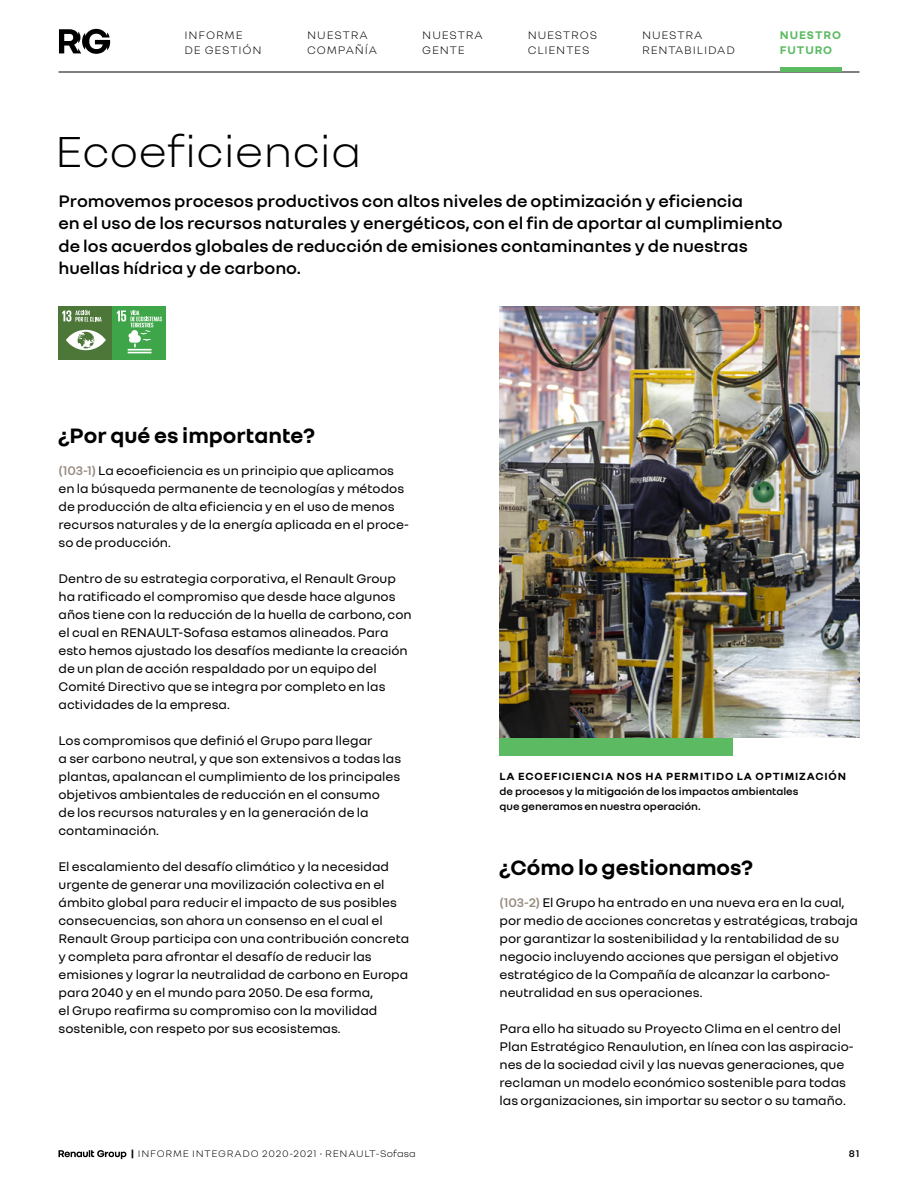
<style>
.page{position:relative;width:918px;height:1188px;background:#fff}
.page>*{position:absolute;margin:0;border:0;box-sizing:border-box;transform-origin:0 0}
.t1{font:300 48px "Renault Group";color:#000}
.t2{font:700 22.5px "Renault Group";color:#000}
.t3{font:600 18px/22.5px "Renault Group";color:#000}
.t4{font:13.5px/18px "Renault Group";color:#000}
.t5{font:300 12px/15px "Renault Group";letter-spacing:.075em;color:#000}
.t6{font:700 12px/15px "Renault Group";letter-spacing:.075em;color:#5cba63}
.t7{font:600 11.25px/15px "Renault Group";color:#000}
.t8{font:700 11.25px "Renault Group";letter-spacing:.075em;color:#000}
.t9{font:300 10.5px "Renault Group";letter-spacing:.075em;color:#000}
.t10{font:600 10.5px "Renault Group";color:#000}
.s1{font-weight:600;color:#978b7f}
.s2{font-weight:700}
</style>
<div class="page">
<svg style="left:58px;top:1150px;width:68px;height:9px"></svg>
<div style="left:58px;top:306px;width:54px;height:54px;background:#4c7738"></div>
<svg style="left:66px;top:330px;width:40px;height:20px"></svg>
<svg style="left:62px;top:310px;width:40px;height:12px"></svg>
<div style="left:112px;top:306px;width:54px;height:54px;background:#3ea648"></div>
<svg style="left:117px;top:311px;width:45px;height:42px"></svg>
<img style="left:500px;top:306px;width:360px;height:432px">
<div style="left:500px;top:738px;width:233px;height:18px;background:#5cba63"></div>
<svg style="left:59px;top:29px;width:51px;height:25px"></svg>
<hr style="left:58px;top:72px;width:802px;height:1px;background:#000">
<div style="left:780px;top:67px;width:62px;height:5px;background:#5cba63"></div>
<p class="t5" style="left:184px;top:27px;width:79px">INFORME<br>DE GESTIÓN</p>
<p class="t5" style="left:307px;top:27px;width:72px">NUESTRA<br>COMPAÑÍA</p>
<p class="t5" style="left:422px;top:27px;width:62px">NUESTRA<br>GENTE</p>
<p class="t5" style="left:528px;top:27px;width:71px">NUESTROS<br>CLIENTES</p>
<p class="t5" style="left:642px;top:27px;width:94px">NUESTRA<br>RENTABILIDAD</p>
<p class="t6" style="left:780px;top:27px;width:63px">NUESTRO<br>FUTURO</p>
<h1 class="t1" style="left:55px;top:121px;width:308px">Ecoeficiencia</h1>
<p class="t3" style="left:58px;top:189px;width:726px">Promovemos procesos productivos con altos niveles de optimización y eficiencia<br>en el uso de los recursos naturales y energéticos, con el fin de aportar al cumplimiento de los acuerdos globales de reducción de emisiones contaminantes y de nuestras huellas hídrica y de carbono.</p>
<h2 class="t2" style="left:58px;top:421px;width:258px">¿Por qué es importante?</h2>
<p class="t4" style="left:58px;top:460px;width:352px"><span class="s1">(103-1)</span> La ecoeficiencia es un principio que aplicamos en la búsqueda permanente de tecnologías y métodos de producción de alta eficiencia y en el uso de menos recursos naturales y de la energía aplicada en el proce&shy;so de producción.</p>
<p class="t4" style="left:58px;top:568px;width:355px">Dentro de su estrategia corporativa, el Renault Group ha ratificado el compromiso que desde hace algunos años tiene con la reducción de la huella de carbono, con el cual en RENAULT-Sofasa estamos alineados. Para esto hemos ajustado los desafíos mediante la creación de un plan de acción respaldado por un equipo del Comité Directivo que se integra por completo en las actividades de la empresa.</p>
<p class="t4" style="left:58px;top:730px;width:344px">Los compromisos que definió el Grupo para llegar<br>a ser carbono neutral, y que son extensivos a todas las plantas, apalancan el cumplimiento de los principales objetivos ambientales de reducción en el consumo<br>de los recursos naturales y en la generación de la contaminación.</p>
<p class="t4" style="left:58px;top:856px;width:352px">El escalamiento del desafío climático y la necesidad urgente de generar una movilización colectiva en el ámbito global para reducir el impacto de sus posibles consecuencias, son ahora un consenso en el cual el Renault Group participa con una contribución concreta y completa para afrontar el desafío de reducir las emisiones y lograr la neutralidad de carbono en Europa para 2040 y en el mundo para 2050. De esa forma,<br>el Grupo reafirma su compromiso con la movilidad sostenible, con respeto por sus ecosistemas.</p>
<p class="t8" style="left:500px;top:769px;width:348px">LA ECOEFICIENCIA NOS HA PERMITIDO LA OPTIMIZACIÓN</p>
<p class="t7" style="left:500px;top:783px;width:301px">de procesos y la mitigación de los impactos ambientales que generamos en nuestra operación.</p>
<h2 class="t2" style="left:500px;top:853px;width:255px">¿Cómo lo gestionamos?</h2>
<p class="t4" style="left:500px;top:892px;width:360px"><span class="s1">(103-2)</span> El Grupo ha entrado en una nueva era en la cual, por medio de acciones concretas y estratégicas, trabaja por garantizar la sostenibilidad y la rentabilidad de su negocio incluyendo acciones que persigan el objetivo estratégico de la Compañía de alcanzar la carbono&shy;neutralidad en sus operaciones.</p>
<p class="t4" style="left:500px;top:1018px;width:356px">Para ello ha situado su Proyecto Clima en el centro del Plan Estratégico Renaulution, en línea con las aspiracio&shy;nes de la sociedad civil y las nuevas generaciones, que reclaman un modelo económico sostenible para todas las organizaciones, sin importar su sector o su tamaño.</p>
<p class="t9" style="left:131px;top:1147px;width:286px"><span class="s2">|</span> INFORME INTEGRADO 2020-2021 • RENAULT-Sofasa</p>
<p class="t10" style="left:849px;top:1147px;width:12px">81</p>
</div>
